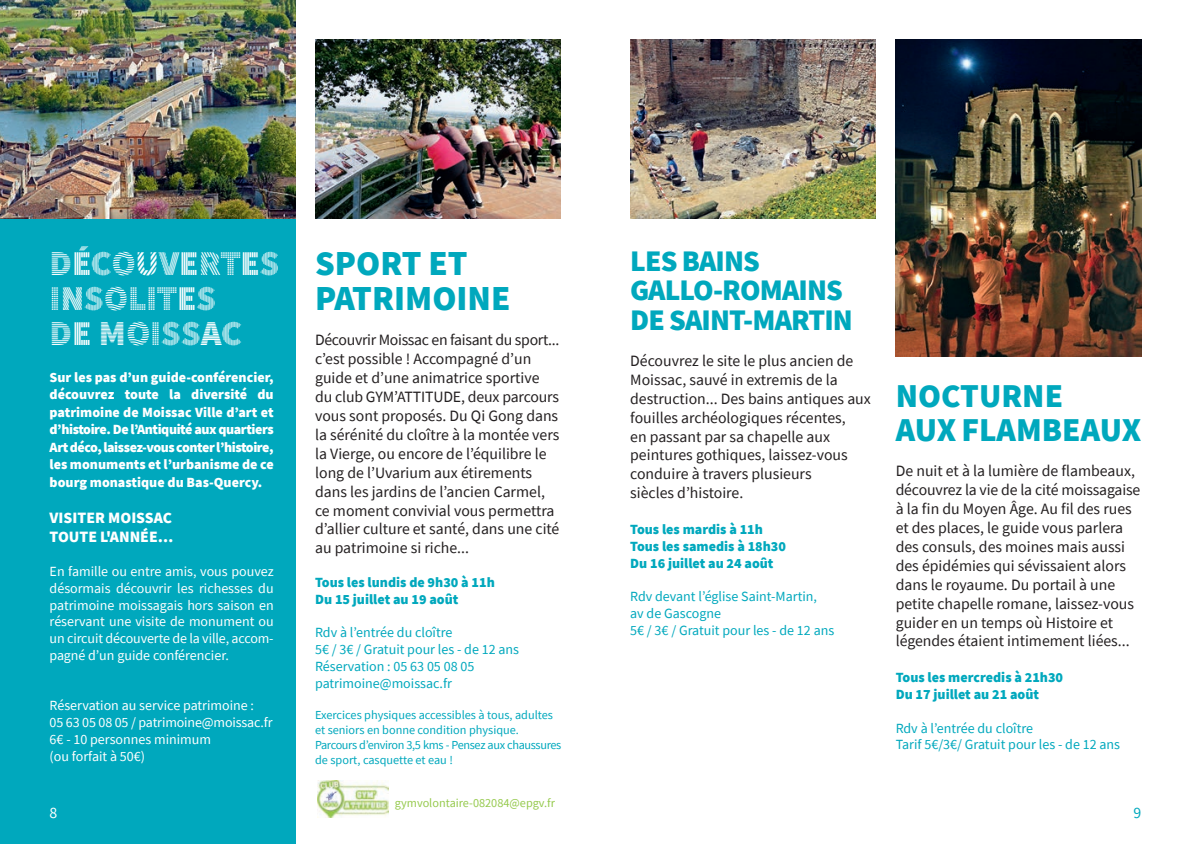
<style>
.page{position:relative;width:1191px;height:844px;background:#fff}
.page>*{position:absolute;margin:0;border:0;box-sizing:border-box;transform-origin:0 0}
.t1{font:900 35px/35px "Source Sans Pro DISPLAYV2";color:#fff}
.t2{font:900 35px/35px "Source Sans Pro";color:#00a8bd}
.t3{font:900 33.25px/33.2px "Source Sans Pro";color:#00a8bd}
.t4{font:900 29.75px/29.8px "Source Sans Pro";letter-spacing:-.03em;color:#00a8bd}
.t5{font:15.75px/18.9px "Source Sans Pro";color:#231f20}
.t6{font:900 15.75px/18.9px "Source Sans Pro";color:#fff}
.t7{font:15.75px "Source Sans Pro";color:#00a8bd}
.t8{font:15.75px "Source Sans Pro";color:#fff}
.t9{font:14px/16.8px "Source Sans Pro";letter-spacing:-.01em;color:#fff;text-align:justify}
.t10{font:900 14px/17.5px "Source Sans Pro";color:#fff;text-align:justify}
.t11{font:14px/16.8px "Source Sans Pro";color:#00a8bd}
.t12{font:900 14px/16.8px "Source Sans Pro";color:#00a8bd}
.t13{font:12.25px/14.7px "Source Sans Pro";color:#00a8bd}
.t14{font:12.25px "Source Sans Pro";color:#96ca4e}
</style>
<div class="page">
<div style="left:0;top:0;width:295px;height:843px;background:#00a8bd"></div>
<img style="left:315px;top:40px;width:246px;height:178px">
<img style="left:0;top:0;width:295px;height:218px">
<img style="left:630px;top:40px;width:246px;height:178px">
<img style="left:895px;top:40px;width:246px;height:316px">
<img style="left:317px;top:780px;width:72px;height:37px">
<h1 class="t1" style="left:50px;top:246px;width:231px">DÉCOUVERTES<br>INSOLITES<br>DE MOISSAC</h1>
<p class="t10" style="left:50px;top:368px;width:226px">Sur les pas d’un guide-conférencier, découvrez toute la diversité du patrimoine de Moissac Ville d’art et d’histoire. De l’Antiquité aux quartiers Art déco, laissez-vous conter l’histoire, les monuments et l’urbanisme de ce bourg monastique du Bas-Quercy.</p>
<p class="t6" style="left:50px;top:508px;width:125px">VISITER MOISSAC<br>TOUTE L'ANNÉE…</p>
<p class="t9" style="left:50px;top:562px;width:226px">En famille ou entre amis, vous pouvez désormais découvrir les richesses du patrimoine moissagais hors saison en réservant une visite de monument ou un circuit découverte de la ville, accom&shy;pagné d’un guide conférencier.</p>
<p class="t9" style="left:50px;top:697px;width:224px;text-align:left">Réservation au service patrimoine :<br>05 63 05 08 05 / patrimoine@moissac.fr<br>6€ - 10 personnes minimum<br>(ou forfait à 50€)</p>
<p class="t8" style="left:50px;top:802px;width:9px">8</p>
<h1 class="t2" style="left:315px;top:245px;width:197px">SPORT ET<br>PATRIMOINE</h1>
<p class="t5" style="left:315px;top:330px;width:246px">Découvrir Moissac en faisant du sport... c’est possible ! Accompagné d’un guide et d’une animatrice sportive du club GYM’ATTITUDE, deux parcours vous sont proposés. Du Qi Gong dans la sérénité du cloître à la montée vers la Vierge, ou encore de l’équilibre le long de l’Uvarium aux étirements dans les jardins de l’ancien Carmel, ce moment convivial vous permettra d’allier culture et santé, dans une cité au patrimoine si riche...</p>
<p class="t12" style="left:315px;top:573px;width:181px">Tous les lundis de 9h30 à 11h<br>Du 15 juillet au 19 août</p>
<p class="t11" style="left:315px;top:624px;width:205px">Rdv à l’entrée du cloître<br>5€ / 3€ / Gratuit pour les - de 12 ans<br>Réservation : 05 63 05 08 05 patrimoine@moissac.fr</p>
<p class="t13" style="left:315px;top:707px;width:248px">Exercices physiques accessibles à tous, adultes et seniors en bonne condition physique.<br>Parcours d’environ 3,5 kms - Pensez aux chaussures de sport, casquette et eau !</p>
<p class="t14" style="left:395px;top:794px;width:162px">gymvolontaire-082084@epgv.fr</p>
<h3 class="t4" style="left:630px;top:245px;width:224px">LES BAINS<br>GALLO-ROMAINS<br>DE SAINT-MARTIN</h3>
<p class="t5" style="left:630px;top:351px;width:242px">Découvrez le site le plus ancien de<br>Moissac, sauvé in extremis de la destruction... Des bains antiques aux fouilles archéologiques récentes,<br>en passant par sa chapelle aux peintures gothiques, laissez-vous conduire à travers plusieurs<br>siècles d’histoire.</p>
<p class="t12" style="left:630px;top:520px;width:157px">Tous les mardis à 11h<br>Tous les samedis à 18h30<br>Du 16 juillet au 24 août</p>
<p class="t11" style="left:630px;top:588px;width:205px">Rdv devant l’église Saint-Martin,<br>av de Gascogne<br>5€ / 3€ / Gratuit pour les - de 12 ans</p>
<h2 class="t3" style="left:895px;top:379px;width:247px">NOCTURNE<br>AUX FLAMBEAUX</h2>
<p class="t5" style="left:895px;top:461px;width:246px">De nuit et à la lumière de flambeaux, découvrez la vie de la cité moissagaise à la fin du Moyen Âge. Au fil des rues et des places, le guide vous parlera des consuls, des moines mais aussi des épidémies qui sévissaient alors dans le royaume. Du portail à une petite chapelle romane, laissez-vous guider en un temps où Histoire et légendes étaient intimement liées...</p>
<p class="t12" style="left:895px;top:668px;width:169px">Tous les mercredis à 21h30<br>Du 17 juillet au 21 août</p>
<p class="t11" style="left:895px;top:719px;width:226px">Rdv à l’entrée du cloître<br>Tarif 5€/3€/ Gratuit pour les - de 12 ans</p>
<p class="t7" style="left:1133px;top:802px;width:9px">9</p>
</div>
